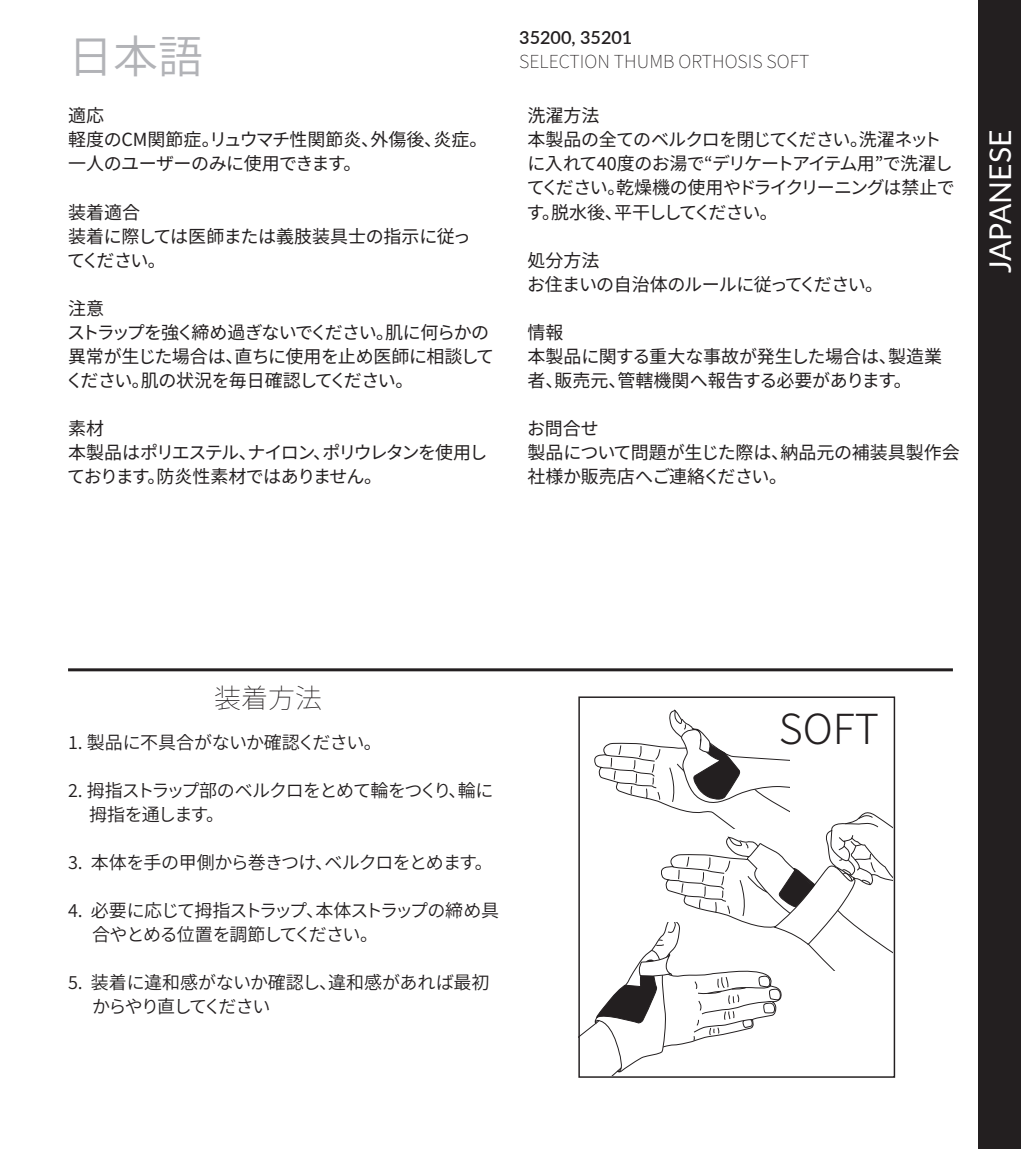
<style>
.page{position:relative;width:1021px;height:1149px;background:#fff}
.page>*{position:absolute;margin:0;border:0;box-sizing:border-box;transform-origin:0 0}
.t1{font:45px "Source Han Sans JP";color:#b2b3b7}
.t2{font:300 41.4px "Source Han Sans JP";color:#231f20}
.t3{font:30px "Lato";color:#fff}
.t4{font:200 27px "Source Han Sans JP";color:#231f20}
.t5{font:18px/24px "Source Han Sans JP";letter-spacing:-.025em;color:#231f20}
.t6{font:18px/24px "Source Han Sans JP";letter-spacing:-.045em;color:#231f20}
.t7{font:18px/24px "Source Han Sans JP";letter-spacing:-.06em;color:#231f20}
.t8{font:18px/24px "Source Han Sans JP";color:#231f20}
.t9{font:18px/24px "Source Han Sans JP";letter-spacing:-.075em;color:#231f20}
.t10{font:200 18px "Source Han Sans JP";color:#231f20}
.t11{font:18px "Source Han Sans JP";letter-spacing:-.04em;color:#231f20}
.t12{font:18px "Source Han Sans JP";letter-spacing:-.005em;color:#231f20}
.t13{font:18px "Source Han Sans JP";letter-spacing:-.015em;color:#231f20}
.t14{font:600 18px "Lato";color:#231f20}
.t15{font:18px "Source Han Sans JP";letter-spacing:-.09em;color:#231f20}
</style>
<div class="page">
<div style="left:978px;top:0;width:42px;height:1148px;background:#231f20"></div>
<hr style="left:68px;top:668px;width:884px;height:3px;background:#231f20">
<svg style="left:580px;top:709px;width:312px;height:365px"></svg>
<div style="left:578px;top:696px;width:317px;height:381px;border:1px solid #231f20"></div>
<p class="t1" style="left:68px;top:31px;width:136px">日本語</p>
<p class="t14" style="left:519px;top:25px;width:115px">35200, 35201</p>
<p class="t10" style="left:519px;top:52px;width:291px">SELECTION THUMB ORTHOSIS SOFT</p>
<p class="t5" style="left:68px;top:104px;width:37px">適応</p>
<p class="t5" style="left:68px;top:128px;width:421px">軽度のCM関節症。リュウマチ性関節炎、外傷後、炎症。一人のユーザーのみに使用できます。</p>
<p class="t5" style="left:68px;top:200px;width:73px">装着適合</p>
<p class="t5" style="left:67px;top:224px;width:405px">装着に際しては医師または義肢装具士の指示に従ってください。</p>
<p class="t5" style="left:68px;top:296px;width:37px">注意</p>
<p class="t5" style="left:66px;top:320px;width:430px">ストラップを強く締め過ぎないでください。肌に何らかの異常が生じた場合は、直ちに使用を止め医師に相談してください。肌の状況を毎日確認してください。</p>
<p class="t5" style="left:68px;top:416px;width:37px">素材</p>
<p class="t9" style="left:67px;top:440px;width:422px">本製品はポリエステル、ナイロン、ポリウレタンを使用しております。防炎性素材ではありません。</p>
<p class="t5" style="left:527px;top:104px;width:73px">洗濯方法</p>
<p class="t6" style="left:526px;top:128px;width:430px">本製品の全てのベルクロを閉じてください。洗濯ネットに入れて40度のお湯で“デリケートアイテム用”で洗濯してください。乾燥機の使用やドライクリーニングは禁止です。脱水後、平干ししてください。</p>
<p class="t5" style="left:527px;top:248px;width:73px">処分方法</p>
<p class="t5" style="left:527px;top:272px;width:357px">お住まいの自治体のルールに従ってください。</p>
<p class="t5" style="left:527px;top:320px;width:37px">情報</p>
<p class="t8" style="left:527px;top:344px;width:416px">本製品に関する重大な事故が発生した場合は、製造業者、販売元、管轄機関へ報告する必要があります。</p>
<p class="t5" style="left:527px;top:416px;width:73px">お問合せ</p>
<p class="t5" style="left:527px;top:440px;width:434px">製品について問題が生じた際は、納品元の補装具製作会社様か販売店へご連絡ください。</p>
<p class="t3" style="left:978px;top:273px;width:145px;rotate:-90deg">JAPANESE</p>
<p class="t4" style="left:214px;top:682px;width:109px">装着方法</p>
<p class="t13" style="left:68px;top:731px;width:315px">1. 製品に不具合がないか確認ください。</p>
<p class="t7" style="left:89px;top:778px;width:406px;text-indent:-21px">2. 拇指ストラップ部のベルクロをとめて輪をつくり、輪に拇指を通します。</p>
<p class="t11" style="left:68px;top:851px;width:426px">3. 本体を手の甲側から巻きつけ、ベルクロをとめます。</p>
<p class="t7" style="left:92px;top:898px;width:408px;text-indent:-24px">4. 必要に応じて拇指ストラップ、本体ストラップの締め具合やとめる位置を調節してください。</p>
<p class="t12" style="left:68px;top:971px;width:423px">5. 装着に違和感がないか確認し、違和感があれば最初</p>
<p class="t15" style="left:92px;top:995px;width:180px">からやり直してください</p>
<p class="t2" style="left:778px;top:705px;width:102px">SOFT</p>
</div>
